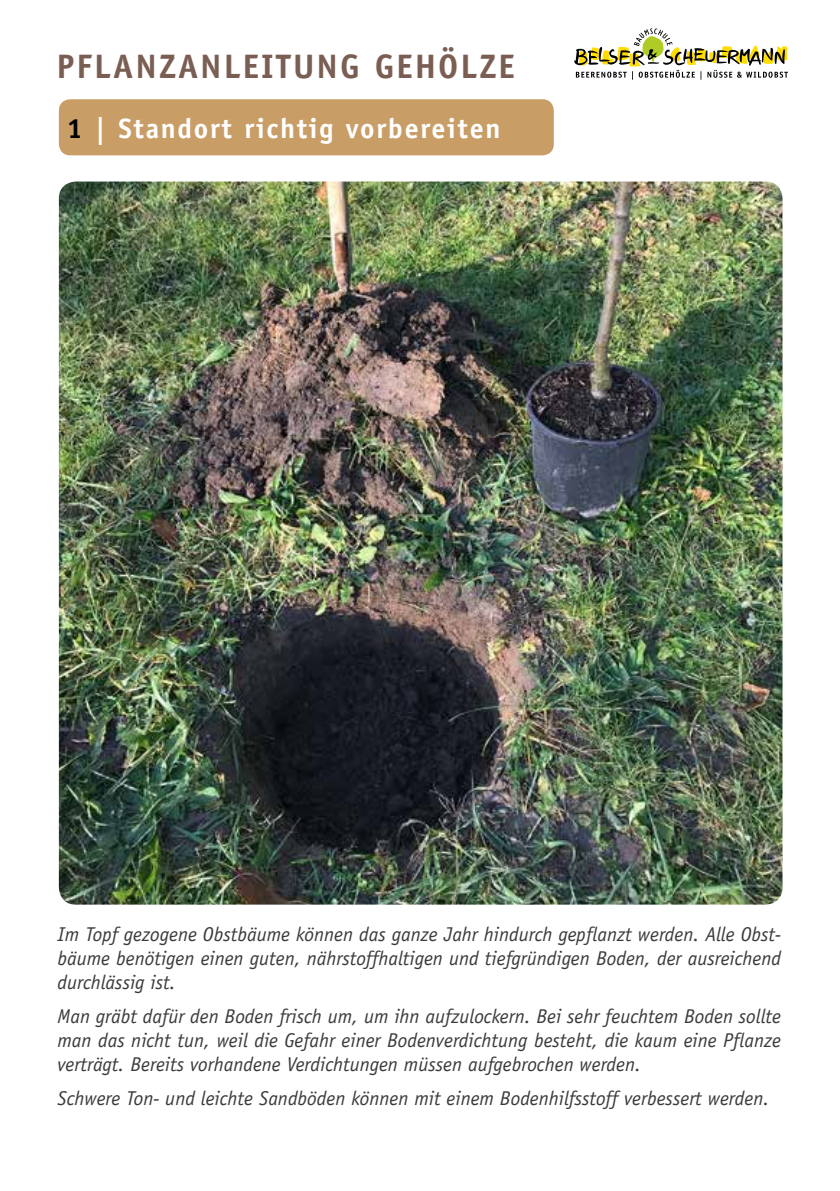
<style>
.page{position:relative;width:840px;height:1191px;background:#fff}
.page>*{position:absolute;margin:0;border:0;box-sizing:border-box;transform-origin:0 0}
.t1{font:700 34px "Officina Sans";letter-spacing:.06em;color:#7b5e53}
.t2{font:700 28px "Officina Sans";letter-spacing:.06em;color:#fff}
.t3{font:italic 20px/24px "Officina Sans";color:#3b3b3a;text-align:justify}
.s1{color:#000}
</style>
<div class="page">
<img style="left:59px;top:181px;width:723px;height:723px">
<div style="left:59px;top:99px;width:494px;height:56px;background:#c99d66;border-radius:11px"></div>
<svg style="left:574px;top:28px;width:213px;height:52px"></svg>
<h1 class="t1" style="left:57px;top:45px;width:459px">PFLANZANLEITUNG GEHÖLZE</h1>
<h2 class="t2" style="left:67px;top:111px;width:435px"><span class="s1">1</span> | Standort richtig vorbereiten</h2>
<p class="t3" style="left:57px;top:922px;width:724px">Im Topf gezogene Obstbäume können das ganze Jahr hindurch gepflanzt werden. Alle Obst&shy;bäume benötigen einen guten, nährstoffhaltigen und tiefgründigen Boden, der ausreichend durchlässig ist.</p>
<p class="t3" style="left:57px;top:1004px;width:724px">Man gräbt dafür den Boden frisch um, um ihn aufzulockern. Bei sehr feuchtem Boden sollte man das nicht tun, weil die Gefahr einer Bodenverdichtung besteht, die kaum eine Pflanze verträgt. Bereits vorhandene Verdichtungen müssen aufgebrochen werden.</p>
<p class="t3" style="left:57px;top:1086px;width:713px">Schwere Ton- und leichte Sandböden können mit einem Bodenhilfsstoff verbessert werden.</p>
</div>
